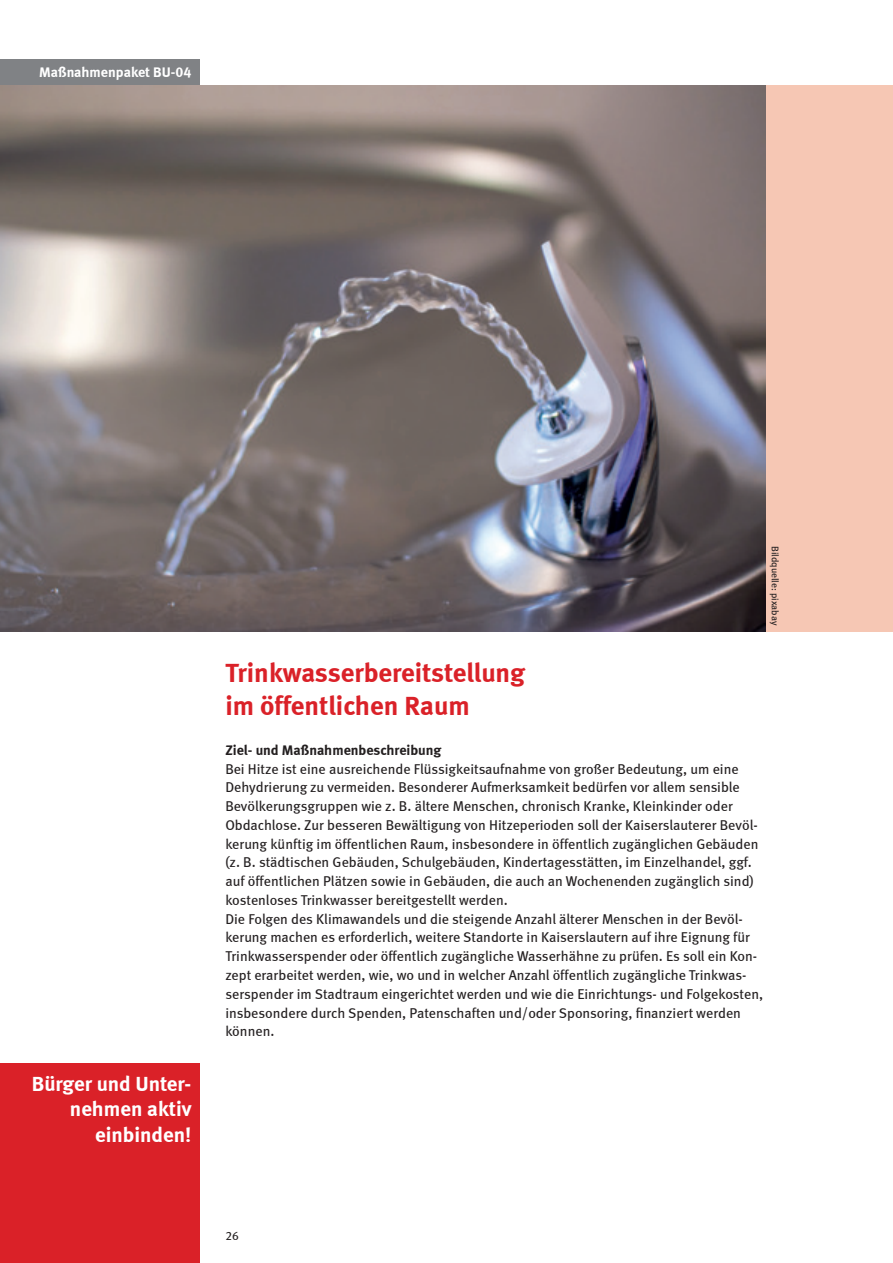
<style>
.page{position:relative;width:893px;height:1263px;background:#fff}
.page>*{position:absolute;margin:0;border:0;box-sizing:border-box;transform-origin:0 0}
.t1{font:27px/32.4px "Meta Bold LF";color:#da2128}
.t2{font:21px/25.2px "Meta Bold LF";color:#fff;text-align:right}
.t3{font:14.25px/18.8px "Meta Book LF";color:#231f20}
.t4{font:14.25px "Meta Bold LF";color:#231f20}
.t5{font:14.25px "Meta Bold LF";color:#fff}
.t6{font:12px "Meta Book LF";color:#231f20}
.t7{font:9.75px "Meta Book LF";letter-spacing:-.005em;color:#231f20}
</style>
<div class="page">
<div style="left:0;top:60px;width:200px;height:25px;background:#808285"></div>
<div style="left:0;top:1063px;width:200px;height:200px;background:#da2128"></div>
<div style="left:303px;top:85px;width:590px;height:546px;background:#f6c7b4"></div>
<img style="left:0;top:85px;width:765px;height:546px">
<p class="t5" style="left:39px;top:64px;width:154px">Maßnahmenpaket BU-04</p>
<h2 class="t2" style="left:32px;top:1071px;width:161px">Bürger und Unter&shy;nehmen aktiv einbinden!</h2>
<p class="t7" style="left:781px;top:546px;width:81px;rotate:90deg">Bildquelle: pixabay</p>
<h1 class="t1" style="left:225px;top:656px;width:301px">Trinkwasserbereitstellung im öffentlichen Raum</h1>
<p class="t4" style="left:225px;top:741px;width:217px">Ziel- und Maßnahmenbeschreibung</p>
<p class="t3" style="left:225px;top:759px;width:539px">Bei Hitze ist eine ausreichende Flüssigkeitsaufnahme von großer Bedeutung, um eine Dehydrierung zu vermeiden. Besonderer Aufmerksamkeit bedürfen vor allem sensible Bevölkerungsgruppen wie z. B. ältere Menschen, chronisch Kranke, Kleinkinder oder Obdachlose. Zur besseren Bewältigung von Hitzeperioden soll der Kaiserslauterer Bevöl&shy;kerung künftig im öffentlichen Raum, insbesondere in öffentlich zugänglichen Gebäuden (z. B. städtischen Gebäuden, Schulgebäuden, Kindertagesstätten, im Einzelhandel, ggf. auf öffentlichen Plätzen sowie in Gebäuden, die auch an Wochenenden zugänglich sind) kostenloses Trinkwasser bereitgestellt werden.<br>Die Folgen des Klimawandels und die steigende Anzahl älterer Menschen in der Bevöl&shy;kerung machen es erforderlich, weitere Standorte in Kaiserslautern auf ihre Eignung für Trinkwasserspender oder öffentlich zugängliche Wasserhähne zu prüfen. Es soll ein Kon&shy;zept erarbeitet werden, wie, wo und in welcher Anzahl öffentlich zugängliche Trinkwas&shy;serspender im Stadtraum eingerichtet werden und wie die Einrichtungs- und Folgekosten, insbesondere durch Spenden, Patenschaften und/oder Sponsoring, finanziert werden können.</p>
<p class="t6" style="left:225px;top:1229px;width:15px">26</p>
</div>
